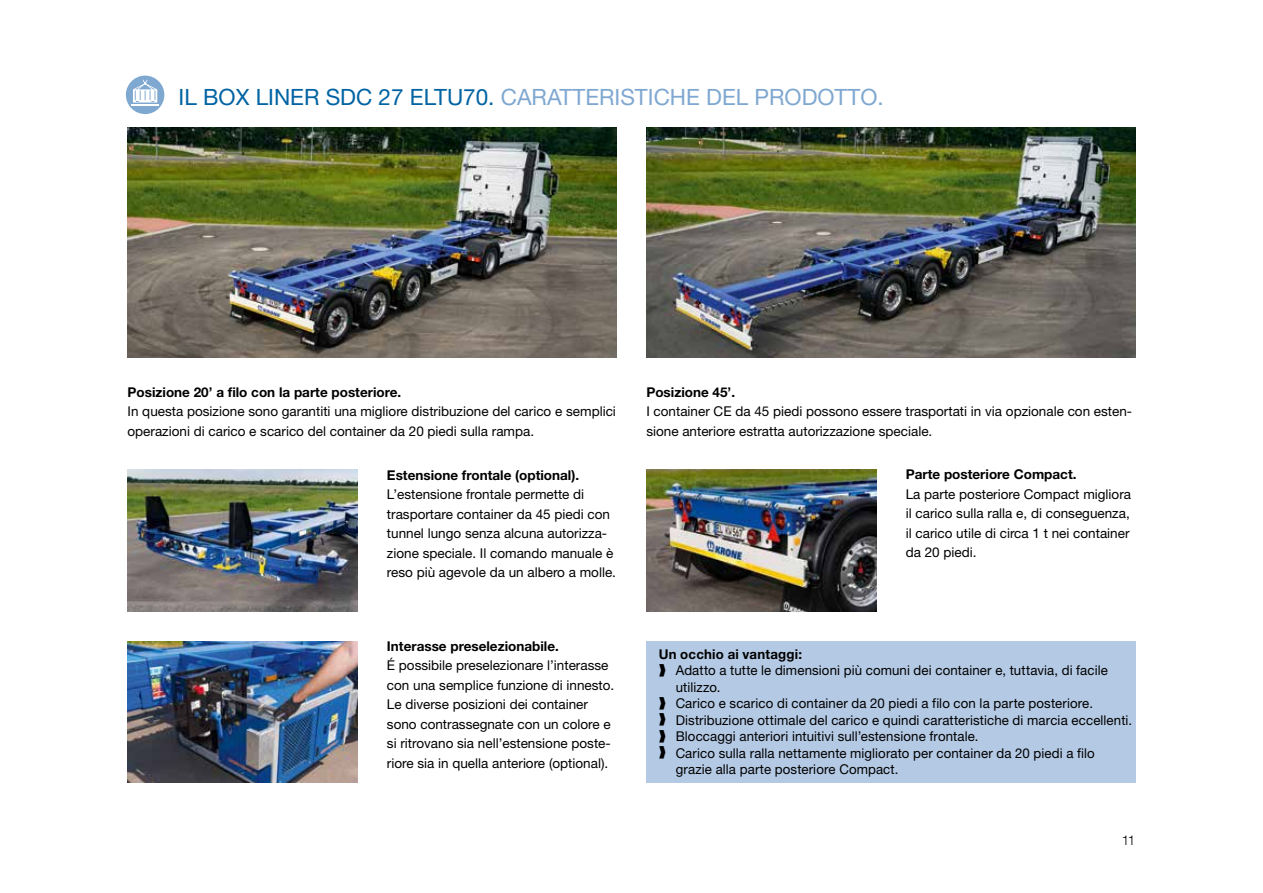
<style>
.page{position:relative;width:1263px;height:893px;background:#fff}
.page>*{position:absolute;margin:0;border:0;box-sizing:border-box;transform-origin:0 0}
.t1{font:22.5px "Helvetica Neue LT Std";color:#7fa8d1}
.t2{font:13.5px/19.5px "Helvetica Neue LT Std";color:#000}
.t3{font:700 13.5px "Helvetica Neue LT Std";color:#000}
.t4{font:300 13.5px "Helvetica Neue LT Std";color:#000}
.s1{color:#0063a3}
</style>
<div class="page">
<img style="left:646px;top:470px;width:230px;height:141px">
<img style="left:128px;top:641px;width:229px;height:141px">
<img style="left:128px;top:470px;width:229px;height:141px">
<img style="left:128px;top:128px;width:489px;height:229px">
<img style="left:646px;top:128px;width:489px;height:229px">
<div style="left:126px;top:76px;width:38px;height:38px;background:#7fa8d1;border-radius:50%"></div>
<svg style="left:131px;top:80px;width:28px;height:25px"></svg>
<div style="left:646px;top:641px;width:489px;height:141px;background:#b4c9e4"></div>
<h1 class="t1" style="left:179px;top:84px;width:707px"><span class="s1">IL BOX LINER SDC 27 ELTU70.</span> CARATTERISTICHE DEL PRODOTTO.</h1>
<p class="t3" style="left:128px;top:383px;width:275px">Posizione 20’ a filo con la parte posteriore.</p>
<p class="t2" style="left:128px;top:401px;width:490px">In questa posizione sono garantiti una migliore distribuzione del carico e semplici operazioni di carico e scarico del container da 20 piedi sulla rampa.</p>
<p class="t3" style="left:387px;top:466px;width:194px">Estensione frontale (optional).</p>
<p class="t2" style="left:387px;top:484px;width:231px">L’estensione frontale permette di trasportare container da 45 piedi con tunnel lungo senza alcuna autorizza&shy;zione speciale. Il comando manuale è reso più agevole da un albero a molle.</p>
<p class="t3" style="left:387px;top:637px;width:173px">Interasse preselezionabile.</p>
<p class="t2" style="left:387px;top:655px;width:229px">É possibile preselezionare l’interasse con una semplice funzione di innesto.<br>Le diverse posizioni dei container sono contrassegnate con un colore e si ritrovano sia nell’estensione poste&shy;riore sia in quella anteriore (optional).</p>
<p class="t3" style="left:646px;top:383px;width:90px">Posizione 45’.</p>
<p class="t2" style="left:646px;top:401px;width:487px">I container CE da 45 piedi possono essere trasportati in via opzionale con esten&shy;sione anteriore estratta autorizzazione speciale.</p>
<p class="t3" style="left:906px;top:466px;width:172px">Parte posteriore Compact.</p>
<p class="t2" style="left:906px;top:484px;width:227px;text-align:justify">La parte posteriore Compact migliora il carico sulla ralla e, di conseguenza, il carico utile di circa 1 t nei container da 20 piedi.</p>
<p class="t3" style="left:659px;top:646px;width:145px">Un occhio ai vantaggi:</p>
<p class="t2" style="left:676px;top:662px;width:458px;line-height:16.5px">Adatto a tutte le dimensioni più comuni dei container e, tuttavia, di facile utilizzo.<br>Carico e scarico di container da 20 piedi a filo con la parte posteriore.<br>Distribuzione ottimale del carico e quindi caratteristiche di marcia eccellenti.<br>Bloccaggi anteriori intuitivi sull’estensione frontale.<br>Carico sulla ralla nettamente migliorato per container da 20 piedi a filo grazie alla parte posteriore Compact.</p>
<p class="t4" style="left:1122px;top:832px;width:15px">11</p>
</div>
